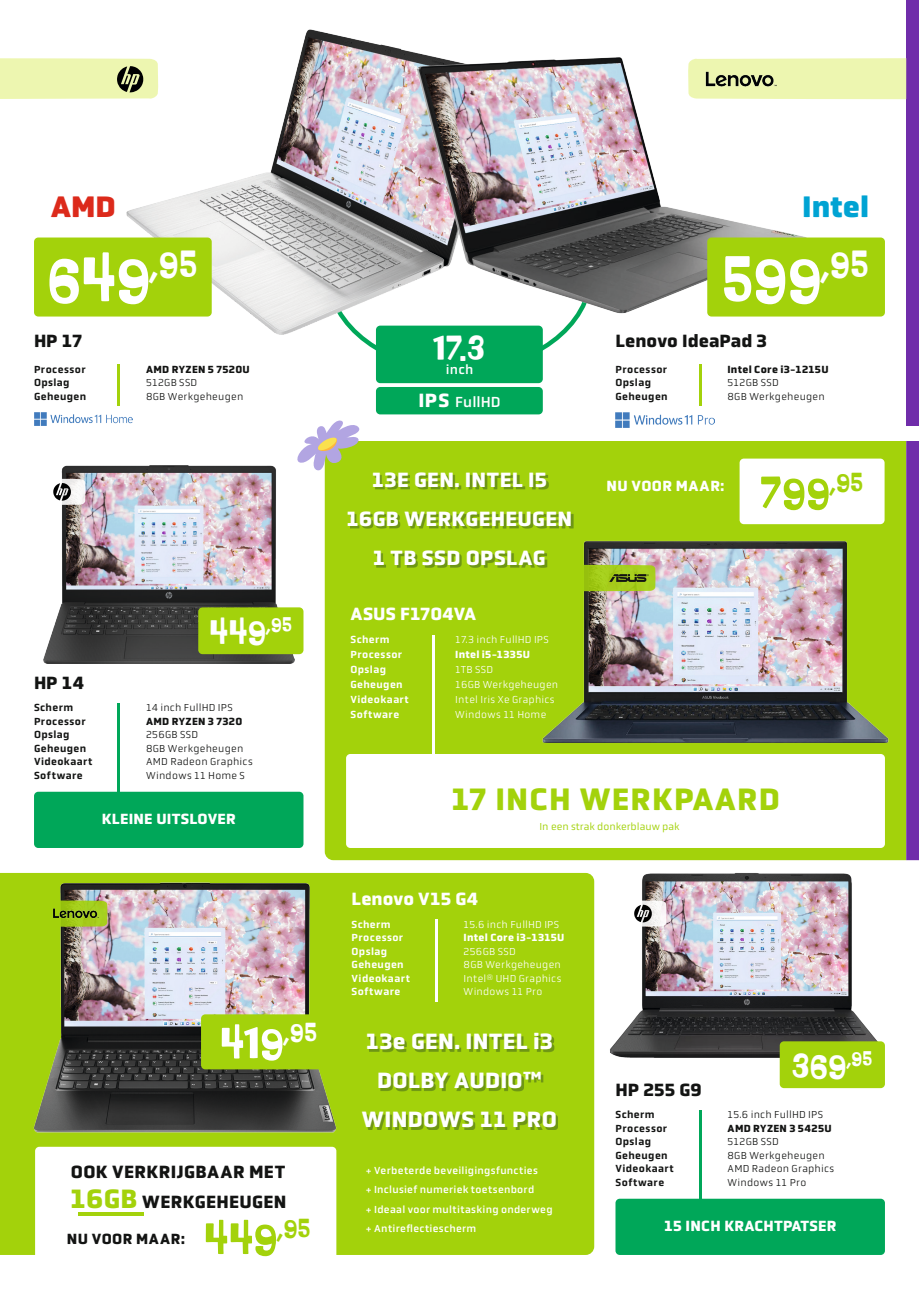
<style>
.page{position:relative;width:919px;height:1289px;background:#fff}
.page>*{position:absolute;margin:0;border:0;box-sizing:border-box;transform-origin:0 0}
.t1{font:700 75px "P22 Nudgewink Pro";letter-spacing:.03em;color:#fff}
.t2{font:700 52.5px "P22 Nudgewink Pro";letter-spacing:.03em;color:#a3d20b}
.t3{font:700 52.5px "P22 Nudgewink Pro";color:#fff}
.t4{font:700 40.5px "P22 Nudgewink Pro";letter-spacing:.03em;color:#fff}
.t5{font:700 31.5px "Obvia";letter-spacing:.035em;color:#a3d20b}
.t6{font:900 30px "Obvia";color:#00a3d3}
.t7{font:900 30px "Obvia";color:#dc2a1b}
.t8{font:700 22.5px/39px "Obvia";letter-spacing:.01em;color:#fff;text-align:center}
.t9{font:700 21px/39px "Obvia";letter-spacing:.015em;color:#fff;text-align:center}
.t10{font:700 18px/30px "Obvia";letter-spacing:.01em;color:#131413}
.t11{font:700 18px "Obvia";letter-spacing:.005em;color:#fff}
.t12{font:700 15px "Obvia";letter-spacing:.015em;color:#fff}
.t13{font:700 15px "Obvia";letter-spacing:.025em;color:#131413}
.t14{font:15px "Obvia";color:#fff}
.t15{font:13.5px "Obvia";color:#fff}
.t16{font:300 10.5px/13.5px "Obvia";letter-spacing:.025em;color:#131413}
.t17{font:500 10.5px/13.5px "Obvia";letter-spacing:.035em;color:#131413}
.t18{font:300 10.5px/15px "Obvia";letter-spacing:.025em;color:#fff}
.t19{font:10.5px/19.5px "Obvia";letter-spacing:.025em;color:#fff}
.t20{font:500 10.5px/15px "Obvia";letter-spacing:.035em;color:#fff}
.t21{font:700 10.5px "Obvia";letter-spacing:.025em;color:#131413}
.t22{font:700 10.5px "Obvia";letter-spacing:.025em;color:#fff}
.t23{font:10.5px "Obvia";color:#a3d20b}
.s1{font-weight:700;font-size:19.5px}
.s2{font-size:27px;color:#a3d20b}
</style>
<div class="page">
<div style="left:0;top:873px;width:594px;height:381px;background:#a3d20b"></div>
<div style="left:325px;top:441px;width:581px;height:419px;background:#a3d20b"></div>
<svg style="left:906px;top:441px;width:12px;height:419px;background:#7230aa"></svg>
<div style="left:906px;top:0;width:12px;height:425px;background:#702daa"></div>
<svg style="left:35px;top:1146px;width:301px;height:109px"></svg>
<img style="left:610px;top:873px;width:274px;height:185px">
<img style="left:540px;top:540px;width:349px;height:204px">
<img style="left:34px;top:882px;width:302px;height:250px">
<img style="left:43px;top:466px;width:251px;height:197px">
<img style="left:127px;top:30px;width:307px;height:304px">
<img style="left:417px;top:57px;width:389px;height:261px">
<div style="left:779px;top:1041px;width:105px;height:47px;background:#a3d20b;border-radius:4px"></div>
<div style="left:739px;top:458px;width:145px;height:66px;background:#fff;border-radius:4px"></div>
<div style="left:201px;top:1014px;width:135px;height:55px;background:#a3d20b;border-radius:4px"></div>
<div style="left:198px;top:607px;width:105px;height:47px;background:#a3d20b;border-radius:4px"></div>
<div style="left:707px;top:237px;width:177px;height:79px;background:#a3d20b;border-radius:4px"></div>
<div style="left:34px;top:237px;width:178px;height:79px;background:#a3d20b;border-radius:4px"></div>
<div style="left:350px;top:474px;width:223px;height:93px;background:#3a5a1f;opacity:.5"></div>
<div style="left:364px;top:1035px;width:194px;height:95px;background:#3a5a1f;opacity:.5"></div>
<hr style="left:699px;top:1110px;width:2px;height:90px;background:#00a759">
<hr style="left:432px;top:635px;width:2px;height:122px;background:#fff">
<hr style="left:435px;top:919px;width:2px;height:82px;background:#fff">
<hr style="left:118px;top:365px;width:2px;height:41px;background:#a3d20b">
<hr style="left:699px;top:365px;width:2px;height:41px;background:#a3d20b">
<hr style="left:118px;top:703px;width:2px;height:92px;background:#00a759">
<div style="left:34px;top:791px;width:269px;height:57px;background:#00a759;border-radius:4px"></div>
<div style="left:615px;top:1198px;width:269px;height:56px;background:#00a759;border-radius:4px"></div>
<div style="left:346px;top:754px;width:538px;height:94px;background:#fff;border-radius:4px"></div>
<div style="left:376px;top:387px;width:166px;height:27px;background:#00a759;border-radius:4px"></div>
<div style="left:376px;top:325px;width:166px;height:58px;background:#00a759;border-radius:4px"></div>
<img style="left:34px;top:412px;width:99px;height:13px">
<img style="left:615px;top:412px;width:99px;height:15px">
<hr style="left:79px;top:1212px;width:65px;height:3px;background:#a3d20b">
<div style="left:687px;top:58px;width:219px;height:41px;background:#edf6b0"></div>
<svg style="left:34px;top:900px;width:74px;height:26px"></svg>
<svg style="left:918px;top:58px;width:1px;height:26px"></svg>
<img style="left:48px;top:904px;width:53px;height:18px">
<svg style="left:43px;top:478px;width:43px;height:27px"></svg>
<svg style="left:615px;top:900px;width:51px;height:26px"></svg>
<svg style="left:582px;top:565px;width:73px;height:26px;background:#96ba19"></svg>
<svg style="left:0;top:58px;width:158px;height:41px;background:#dfe7a7"></svg>
<img style="left:698px;top:65px;width:82px;height:28px">
<svg style="left:293px;top:420px;width:71px;height:52px"></svg>
<h3 class="t7" style="left:51px;top:188px;width:67px">AMD</h3>
<h3 class="t6" style="left:802px;top:188px;width:68px">Intel</h3>
<h1 class="t1" style="left:48px;top:237px;width:150px">649<sup>,95</sup></h1>
<h1 class="t1" style="left:723px;top:237px;width:146px">599<sup>,95</sup></h1>
<h3 class="t10" style="left:34px;top:326px;width:50px">HP 17</h3>
<h3 class="t10" style="left:615px;top:326px;width:153px">Lenovo IdeaPad 3</h3>
<h3 class="t4" style="left:433px;top:325px;width:53px">17.3</h3>
<p class="t15" style="left:445px;top:361px;width:29px">inch</p>
<h3 class="t14" style="left:418px;top:393px;width:84px"><span class="s1">IPS</span> FullHD</h3>
<p class="t21" style="left:727px;top:363px;width:102px">Intel Core i3-1215U</p>
<p class="t16" style="left:727px;top:376px;width:99px">512GB SSD<br>8GB Werkgeheugen</p>
<p class="t21" style="left:146px;top:363px;width:105px">AMD RYZEN 5 7520U</p>
<p class="t16" style="left:146px;top:376px;width:99px">512GB SSD<br>8GB Werkgeheugen</p>
<p class="t17" style="left:34px;top:362px;width:54px">Processor<br>Opslag<br>Geheugen</p>
<p class="t17" style="left:615px;top:362px;width:54px">Processor<br>Opslag<br>Geheugen</p>
<h3 class="t10" style="left:34px;top:667px;width:52px">HP 14</h3>
<p class="t17" style="left:34px;top:701px;width:60px">Scherm<br>Processor<br>Opslag<br>Geheugen<br>Videokaart<br>Software</p>
<h3 class="t4" style="left:210px;top:609px;width:83px">449<sup>,95</sup></h3>
<p class="t16" style="left:146px;top:701px;width:88px">14 inch FullHD IPS</p>
<p class="t21" style="left:146px;top:715px;width:98px">AMD RYZEN 3 7320</p>
<p class="t16" style="left:146px;top:728px;width:108px">256GB SSD<br>8GB Werkgeheugen<br>AMD Radeon Graphics<br>Windows 11 Home S</p>
<h3 class="t12" style="left:102px;top:809px;width:136px">KLEINE UITSLOVER</h3>
<h2 class="t3" style="left:220px;top:1013px;width:98px">419<sup>,95</sup></h2>
<h3 class="t10" style="left:70px;top:1156px;width:218px">OOK VERKRIJGBAAR MET<br><span class="s2">16GB</span> WERKGEHEUGEN</h3>
<h2 class="t2" style="left:204px;top:1209px;width:107px">449<sup>,95</sup></h2>
<h3 class="t13" style="left:67px;top:1229px;width:119px">NU VOOR MAAR:</h3>
<h3 class="t9" style="left:346px;top:460px;width:227px">13E GEN. INTEL I5<br>16GB WERKGEHEUGEN<br>1 TB SSD OPSLAG</h3>
<h3 class="t11" style="left:350px;top:603px;width:127px">ASUS F1704VA</h3>
<p class="t20" style="left:350px;top:631px;width:60px">Scherm<br>Processor<br>Opslag<br>Geheugen<br>Videokaart<br>Software</p>
<p class="t18" style="left:455px;top:631px;width:95px">17.3 inch FullHD IPS</p>
<p class="t22" style="left:455px;top:648px;width:76px">Intel i5-1335U</p>
<p class="t18" style="left:455px;top:661px;width:104px">1TB SSD<br>16GB Werkgeheugen<br>Intel Iris Xe Graphics<br>Windows 11 Home</p>
<h3 class="t12" style="left:606px;top:477px;width:119px">NU VOOR MAAR:</h3>
<h2 class="t2" style="left:760px;top:463px;width:104px">799<sup>,95</sup></h2>
<h3 class="t5" style="left:451px;top:780px;width:330px">17 INCH WERKPAARD</h3>
<p class="t23" style="left:539px;top:820px;width:142px">In een strak donkerblauw pak</p>
<h3 class="t11" style="left:351px;top:888px;width:128px">Lenovo V15 G4</h3>
<p class="t20" style="left:351px;top:917px;width:60px;line-height:13.5px">Scherm<br>Processor<br>Opslag<br>Geheugen<br>Videokaart<br>Software</p>
<p class="t18" style="left:463px;top:916px;width:97px">15.6 inch FullHD IPS</p>
<p class="t22" style="left:463px;top:931px;width:102px">Intel Core i3-1315U</p>
<p class="t18" style="left:463px;top:944px;width:99px;line-height:13.5px">256GB SSD<br>8GB Werkgeheugen<br>Intel® UHD Graphics<br>Windows 11 Pro</p>
<h3 class="t8" style="left:362px;top:1022px;width:196px">13e GEN. INTEL i3<br>DOLBY AUDIO™<br>WINDOWS 11 PRO</h3>
<p class="t19" style="left:366px;top:1160px;width:188px">+ Verbeterde beveiligingsfuncties<br>+ Inclusief numeriek toetsenbord<br>+ Ideaal voor multitasking onderweg + Antireflectiescherm</p>
<h3 class="t10" style="left:615px;top:1074px;width:88px">HP 255 G9</h3>
<p class="t17" style="left:615px;top:1107px;width:60px">Scherm<br>Processor<br>Opslag<br>Geheugen<br>Videokaart<br>Software</p>
<h3 class="t4" style="left:792px;top:1043px;width:81px">369<sup>,95</sup></h3>
<p class="t16" style="left:727px;top:1108px;width:97px">15.6 inch FullHD IPS</p>
<p class="t21" style="left:727px;top:1121px;width:106px">AMD RYZEN 3 5425U</p>
<p class="t16" style="left:727px;top:1135px;width:108px">512GB SSD<br>8GB Werkgeheugen<br>AMD Radeon Graphics<br>Windows 11 Pro</p>
<h3 class="t12" style="left:664px;top:1216px;width:174px">15 INCH KRACHTPATSER</h3>
</div>
